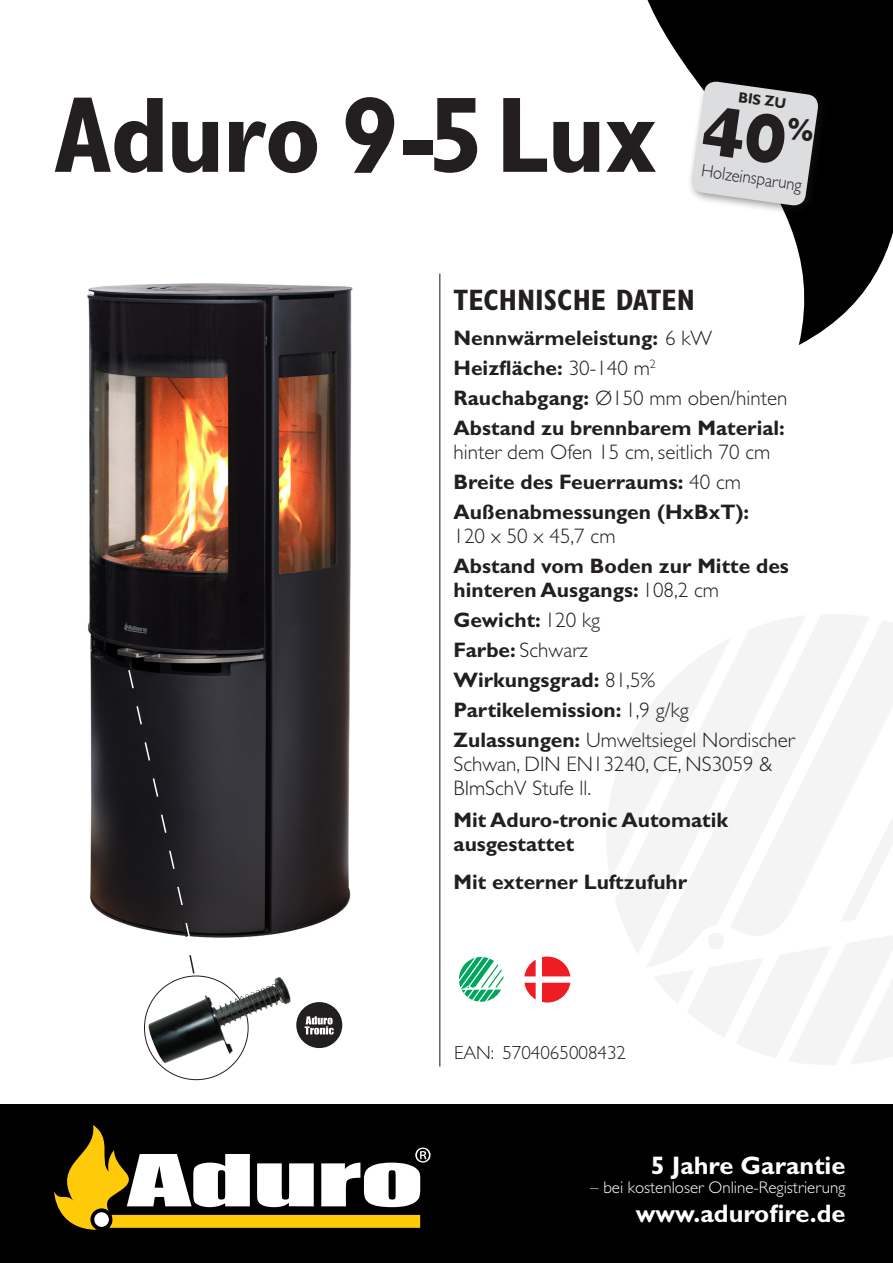
<style>
.page{position:relative;width:893px;height:1263px;background:#fff}
.page>*{position:absolute;margin:0;border:0;box-sizing:border-box;transform-origin:0 0}
.t1{font:700 condensed 108px "Gill Sans Std";letter-spacing:-.01em;color:#231f20}
.t2{font:700 condensed 29.55px "Gill Sans Std";color:#231f20}
.t3{font:700 25.35px "Gill Sans Std";color:#fff}
.t4{font:700 21px/30px "Gill Sans Std";color:#231f20}
.t5{font:300 21px/24px "Gill Sans Std";color:#231f20}
.t6{font:300 19.05px "Gill Sans Std";color:#231f20}
.t7{font:300 18px "Gill Sans Std";color:#231f20;scale:.93 1}
.t8{font:300 16.95px "Gill Sans Std";color:#fff}
.t9{font:700 14.85px "Gill Sans Std";color:#231f20;scale:.96 1}
.s1{font-weight:300}
</style>
<div class="page">
<svg style="left:746px;top:620px;width:147px;height:18px;fill:#f4f4f4"></svg>
<svg style="left:607px;top:638px;width:286px;height:427px"></svg>
<svg style="left:647px;top:0;width:246px;height:345px;fill:#000001"></svg>
<div style="left:0;top:1104px;width:893px;height:159px;background:#000001"></div>
<div style="left:687px;top:76px;width:142px;height:141px;background:#231f20;opacity:.5"></div>
<hr style="left:439px;top:274px;width:1px;height:792px;background:#231f20">
<svg style="left:459px;top:957px;width:44px;height:45px"></svg>
<svg style="left:524px;top:960px;width:12px;height:16px"></svg>
<svg style="left:542px;top:983px;width:28px;height:19px"></svg>
<svg style="left:524px;top:983px;width:12px;height:16px"></svg>
<svg style="left:542px;top:956px;width:28px;height:20px"></svg>
<img style="left:87px;top:283px;width:266px;height:655px">
<img style="left:149px;top:977px;width:130px;height:87px">
<svg style="left:296px;top:1002px;width:46px;height:46px"></svg>
<svg style="left:127px;top:661px;width:69px;height:313px;background:#3e3c40"></svg>
<svg style="left:54px;top:1125px;width:377px;height:105px"></svg>
<svg style="left:690px;top:80px;width:130px;height:127px;background:#c4c4c6"></svg>
<h1 class="t1" style="left:54px;top:71px;width:604px">Aduro 9-5 Lux</h1>
<p class="t9" style="left:740px;top:88px;width:52px;rotate:8deg">BIS ZU</p>
<p class="t7" style="left:703px;top:161px;width:111px;rotate:8deg">Holzeinsparung</p>
<h2 class="t2" style="left:454px;top:283px;width:243px">TECHNISCHE DATEN</h2>
<p class="t4" style="left:454px;top:323px;width:335px">Nennwärmeleistung: <span class="s1">6 kW<br></span>Heizfläche: <span class="s1">30-140 m</span><sup>2<br></sup>Rauchabgang: <span class="s1">Ø150 mm oben/hinten<br></span>Abstand zu brennbarem Material:</p>
<p class="t4" style="left:454px;top:437px;width:318px"><span class="s1">hinter dem Ofen 15 cm, seitlich 70 cm<br></span>Breite des Feuerraums: <span class="s1">40 cm<br></span>Außenabmessungen (HxBxT):</p>
<p class="t5" style="left:454px;top:524px;width:163px">120 x 50 x 45,7 cm</p>
<p class="t4" style="left:454px;top:554px;width:337px;line-height:24px">Abstand vom Boden zur Mitte des hinteren Ausgangs: <span class="s1">108,2 cm</span></p>
<p class="t4" style="left:454px;top:605px;width:343px">Gewicht: <span class="s1">120 kg<br></span>Farbe: <span class="s1">Schwarz<br></span>Wirkungsgrad: <span class="s1">81,5%<br></span>Partikelemission: <span class="s1">1,9 g/kg<br></span>Zulassungen: <span class="s1">Umweltsiegel Nordischer</span></p>
<p class="t5" style="left:454px;top:752px;width:320px">Schwan, DIN EN13240, CE, NS3059 &amp;<br>BImSchV Stufe ll.</p>
<p class="t4" style="left:454px;top:808px;width:276px;line-height:24px">Mit Aduro-tronic Automatik ausgestattet</p>
<p class="t4" style="left:454px;top:867px;width:235px">Mit externer Luftzufuhr</p>
<p class="t6" style="left:454px;top:1041px;width:173px">EAN: 5704065008432</p>
<p class="t3" style="left:651px;top:1150px;width:196px">5 Jahre Garantie</p>
<p class="t8" style="left:590px;top:1177px;width:257px">– bei kostenloser Online-Registrierung</p>
<p class="t3" style="left:636px;top:1198px;width:211px">www.adurofire.de</p>
</div>
